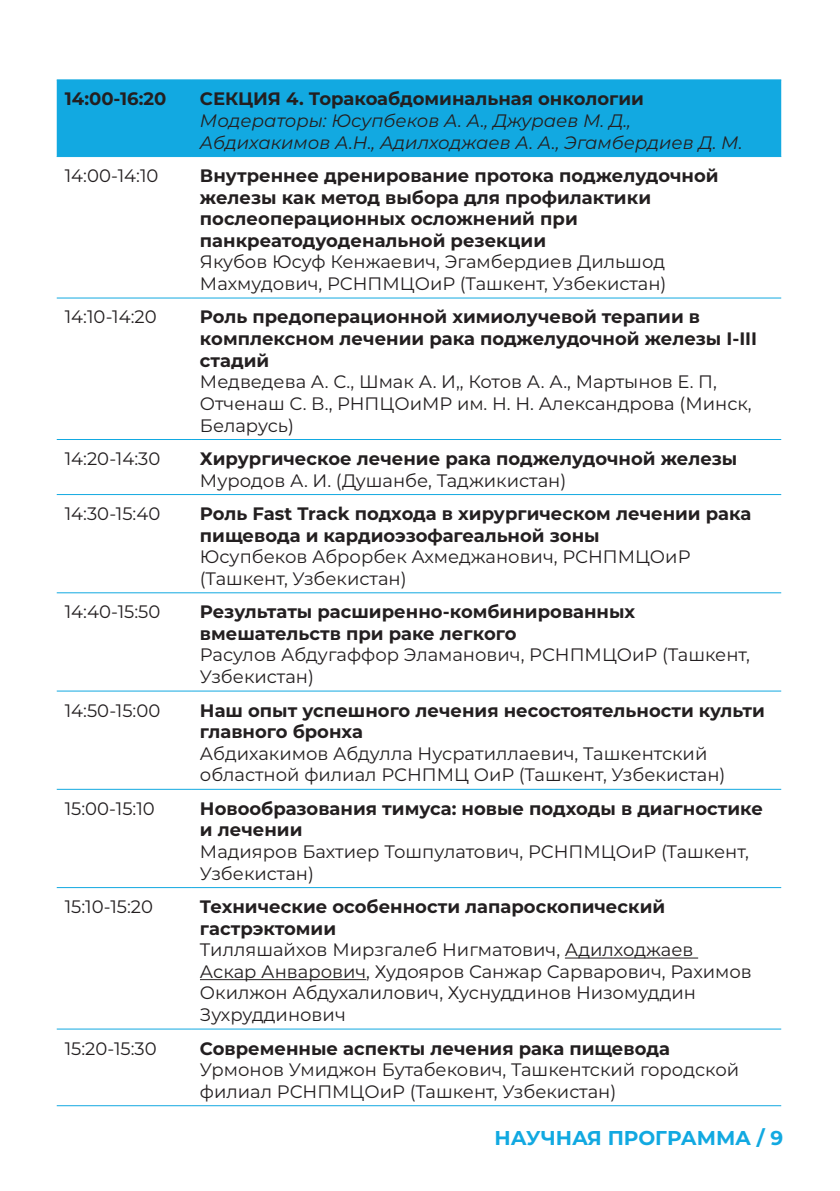
<style>
.page{position:relative;width:840px;height:1191px;background:#fff}
.page>*{position:absolute;margin:0;border:0;box-sizing:border-box;transform-origin:0 0}
.t1{font:700 20px "Montserrat";color:#12a9e1}
.Стиль_абзаца_1{font:18px/21.6px "Montserrat";color:#231f20}
.Стиль_абзаца_2{font:700 18px/21.6px "Montserrat";color:#231f20}
.Стиль_абзаца_1-2{font:italic 18px/21.6px "Montserrat";color:#231f20}
.Стиль_абзаца_2-2{font:18px/21.6px "Montserrat";color:#231f20}
</style>
<div class="page">
<div style="left:57px;top:80px;width:723px;height:76px;background:#12a9e1"></div>
<hr style="left:57px;top:79px;width:135px;height:1px;background:#12a9e1">
<hr style="left:192px;top:79px;width:588px;height:1px;background:#12a9e1">
<hr style="left:57px;top:156px;width:135px;height:1px;background:#12a9e1">
<hr style="left:192px;top:156px;width:588px;height:1px;background:#12a9e1">
<hr style="left:57px;top:297px;width:135px;height:1px;background:#12a9e1">
<hr style="left:192px;top:297px;width:588px;height:1px;background:#12a9e1">
<hr style="left:57px;top:439px;width:135px;height:1px;background:#12a9e1">
<hr style="left:192px;top:439px;width:588px;height:1px;background:#12a9e1">
<hr style="left:57px;top:494px;width:135px;height:1px;background:#12a9e1">
<hr style="left:192px;top:494px;width:588px;height:1px;background:#12a9e1">
<hr style="left:57px;top:592px;width:135px;height:1px;background:#12a9e1">
<hr style="left:192px;top:592px;width:588px;height:1px;background:#12a9e1">
<hr style="left:57px;top:690px;width:135px;height:1px;background:#12a9e1">
<hr style="left:192px;top:690px;width:588px;height:1px;background:#12a9e1">
<hr style="left:57px;top:789px;width:135px;height:1px;background:#12a9e1">
<hr style="left:192px;top:789px;width:588px;height:1px;background:#12a9e1">
<hr style="left:57px;top:887px;width:135px;height:1px;background:#12a9e1">
<hr style="left:192px;top:887px;width:588px;height:1px;background:#12a9e1">
<hr style="left:57px;top:1028px;width:135px;height:1px;background:#12a9e1">
<hr style="left:192px;top:1028px;width:588px;height:1px;background:#12a9e1">
<hr style="left:57px;top:1105px;width:135px;height:1px;background:#12a9e1">
<hr style="left:192px;top:1105px;width:588px;height:1px;background:#12a9e1">
<hr style="left:564px;top:957px;width:133px;height:1px;background:#231f20">
<hr style="left:200px;top:979px;width:166px;height:1px;background:#231f20">
<p class="Стиль_абзаца_2" style="left:65px;top:87px;width:103px">14:00-16:20</p>
<p class="Стиль_абзаца_2" style="left:200px;top:87px;width:445px">СЕКЦИЯ 4. Торакоабдоминальная онкологии</p>
<p class="Стиль_абзаца_1-2" style="left:200px;top:109px;width:543px">Модераторы: Юсупбеков А. А., Джураев М. Д.,<br>Абдихакимов А.Н., Адилходжаев А. А., Эгамбердиев Д. М.</p>
<p class="Стиль_абзаца_1" style="left:65px;top:164px;width:95px">14:00-14:10</p>
<p class="Стиль_абзаца_2" style="left:200px;top:164px;width:520px">Внутреннее дренирование протока поджелудочной железы как метод выбора для профилактики послеоперационных осложнений при панкреатодуоденальной резекции</p>
<p class="Стиль_абзаца_2-2" style="left:200px;top:250px;width:468px">Якубов Юcуф Кенжаевич, Эгамбердиев Дильшод<br>Махмудович, РСНПМЦОиР (Ташкент, Узбекистан)</p>
<p class="Стиль_абзаца_1" style="left:65px;top:306px;width:93px">14:10-14:20</p>
<p class="Стиль_абзаца_2" style="left:200px;top:305px;width:558px">Роль предоперационной химиолучевой терапии в комплексном лечении рака поджелудочной железы I-III стадий</p>
<p class="Стиль_абзаца_1" style="left:200px;top:370px;width:553px">Медведева А. С., Шмак А. И,, Котов А. А., Мартынов Е. П,<br>Отченаш С. В., РНПЦОиМР им. Н. Н. Александрова (Минск,<br>Беларусь)</p>
<p class="Стиль_абзаца_1" style="left:65px;top:447px;width:97px">14:20-14:30</p>
<p class="Стиль_абзаца_2" style="left:200px;top:447px;width:538px">Хирургическое лечение рака поджелудочной железы</p>
<p class="Стиль_абзаца_1" style="left:200px;top:469px;width:367px">Муродов А. И. (Душанбе, Таджикистан)</p>
<p class="Стиль_абзаца_1" style="left:65px;top:502px;width:97px">14:30-15:40</p>
<p class="Стиль_абзаца_2" style="left:200px;top:502px;width:552px">Роль Fast Track подхода в хирургическом лечении рака пищевода и кардиоэзофагеальной зоны</p>
<p class="Стиль_абзаца_1" style="left:200px;top:545px;width:491px">Юсупбеков Аброрбек Ахмеджанович, РСНПМЦОиР (Ташкент, Узбекистан)</p>
<p class="Стиль_абзаца_1" style="left:65px;top:600px;width:97px">14:40-15:50</p>
<p class="Стиль_абзаца_2" style="left:200px;top:600px;width:436px">Результаты расширенно-комбинированных вмешательств при раке легкого</p>
<p class="Стиль_абзаца_1" style="left:200px;top:643px;width:551px">Расулов Абдугаффор Эламанович, РСНПМЦОиР (Ташкент,<br>Узбекистан)</p>
<p class="Стиль_абзаца_1" style="left:65px;top:698px;width:97px">14:50-15:00</p>
<p class="Стиль_абзаца_2" style="left:200px;top:698px;width:566px">Наш опыт успешного лечения несостоятельности культи главного бронха</p>
<p class="Стиль_абзаца_1" style="left:200px;top:742px;width:526px">Абдихакимов Абдулла Нусратиллаевич, Ташкентский областной филиал РСНПМЦ ОиР (Ташкент, Узбекистан)</p>
<p class="Стиль_абзаца_1" style="left:65px;top:797px;width:91px">15:00-15:10</p>
<p class="Стиль_абзаца_2" style="left:200px;top:796px;width:564px">Новообразования тимуса: новые подходы в диагностике и лечении</p>
<p class="Стиль_абзаца_1" style="left:200px;top:840px;width:550px">Мадияров Бахтиер Тошпулатович, РСНПМЦОиР (Ташкент,<br>Узбекистан)</p>
<p class="Стиль_абзаца_1" style="left:65px;top:895px;width:90px">15:10-15:20</p>
<p class="Стиль_абзаца_2" style="left:200px;top:895px;width:466px">Технические особенности лапароскопический гастрэктомии</p>
<p class="Стиль_абзаца_1" style="left:200px;top:938px;width:553px">Тилляшайхов Мирзгалеб Нигматович, Адилходжаев Аскар Анварович, Худояров Санжар Сарварович, Рахимов Окилжон Абдухалилович, Хуснуддинов Низомуддин Зухруддинович</p>
<p class="Стиль_абзаца_1" style="left:65px;top:1036px;width:93px">15:20-15:30</p>
<p class="Стиль_абзаца_2" style="left:200px;top:1036px;width:471px">Современные аспекты лечения рака пищевода</p>
<p class="Стиль_абзаца_1" style="left:200px;top:1058px;width:540px">Урмонов Умиджон Бутабекович, Ташкентский городской филиал РСНПМЦОиР (Ташкент, Узбекистан)</p>
<p class="t1" style="left:494px;top:1123px;width:290px">НАУЧНАЯ ПРОГРАММА / 9</p>
</div>
